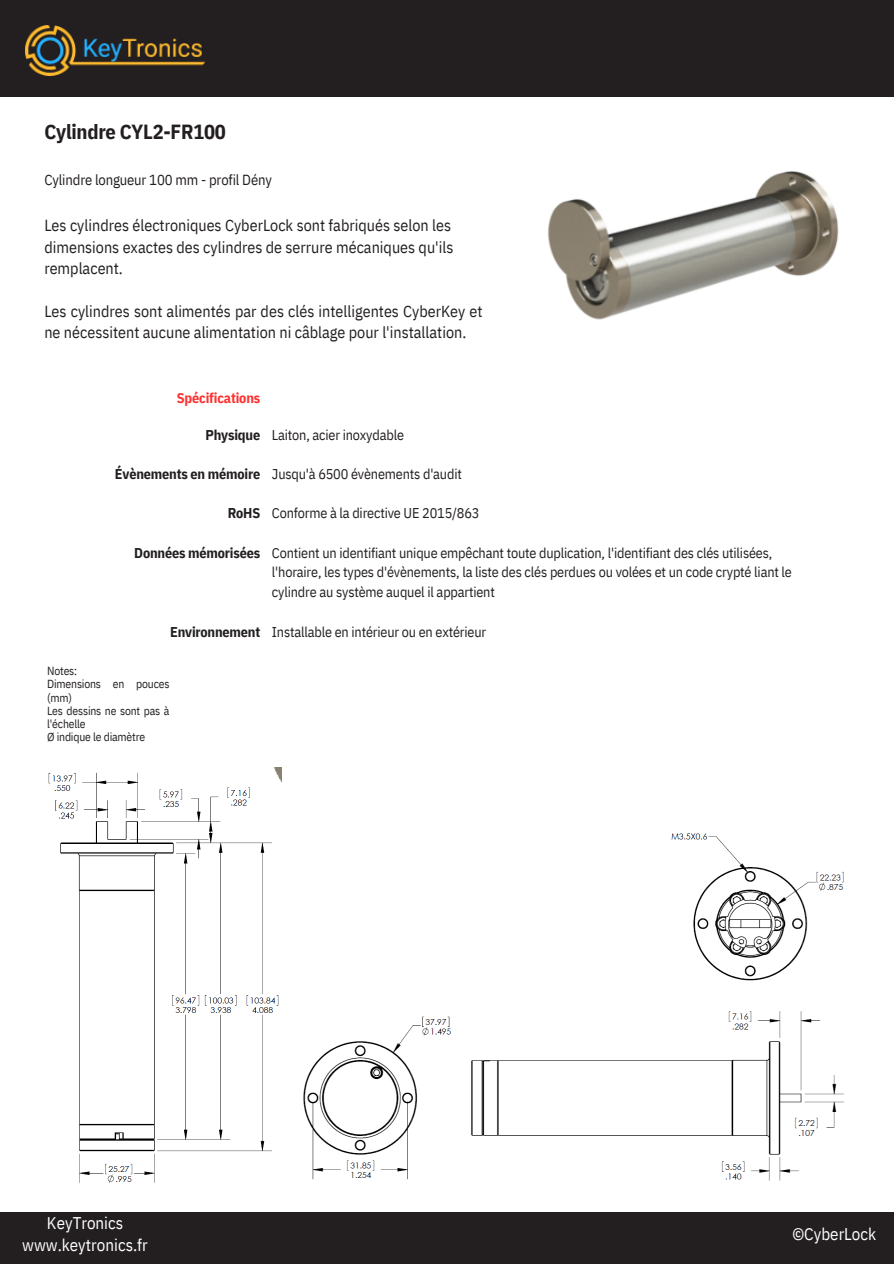
<style>
.page{position:relative;width:894px;height:1264px;background:#fff}
.page>*{position:absolute;margin:0;border:0;box-sizing:border-box;transform-origin:0 0}
.t1{font:700 20.4px "IBM Plex Sans Cond";letter-spacing:-.01em;color:#231f20}
.t2{font:16.95px/21.9px "IBM Plex Sans Cond";color:#fff;text-align:center}
.t3{font:16.05px/21.3px "IBM Plex Sans Cond";color:#231f20}
.t4{font:14.55px "IBM Plex Sans Cond";letter-spacing:-.01em;color:#231f20}
.t5{font:14.25px/19.6px "IBM Plex Sans Cond";letter-spacing:-.01em;color:#231f20}
.t6{font:700 14.25px "IBM Plex Sans Cond";letter-spacing:-.01em;color:#231f20}
.t7{font:700 14.25px "IBM Plex Sans Cond";letter-spacing:-.01em;color:#ff3131}
.t8{font:11.7px/13.2px "IBM Plex Sans Cond";letter-spacing:-.015em;color:#231f20}
</style>
<div class="page">
<div style="left:0;top:0;width:893px;height:97px;background:#231f20"></div>
<img style="left:25px;top:25px;width:180px;height:51px">
<div style="left:0;top:1212px;width:893px;height:51px;background:#231f20"></div>
<img style="left:548px;top:171px;width:291px;height:149px">
<img style="left:303px;top:1011px;width:541px;height:170px">
<img style="left:671px;top:833px;width:173px;height:148px">
<img style="left:48px;top:768px;width:233px;height:415px">
<h1 class="t1" style="left:44px;top:118px;width:183px">Cylindre CYL2-FR100</h1>
<h3 class="t4" style="left:44px;top:170px;width:229px">Cylindre longueur 100 mm - profil Dény</h3>
<h4 class="t3" style="left:44px;top:214px;width:410px">Les cylindres électroniques CyberLock sont fabriqués selon les dimensions exactes des cylindres de serrure mécaniques qu'ils remplacent.</h4>
<h2 class="t3" style="left:44px;top:300px;width:439px">Les cylindres sont alimentés par des clés intelligentes CyberKey et ne nécessitent aucune alimentation ni câblage pour l'installation.</h2>
<h4 class="t7" style="left:177px;top:389px;width:85px">Spécifications</h4>
<p class="t6" style="left:205px;top:425px;width:56px">Physique</p>
<p class="t6" style="left:115px;top:464px;width:147px">Évènements en mémoire</p>
<p class="t6" style="left:228px;top:504px;width:34px">RoHS</p>
<p class="t6" style="left:134px;top:543px;width:127px">Données mémorisées</p>
<p class="t6" style="left:170px;top:622px;width:92px">Environnement</p>
<h3 class="t8" style="left:47px;top:664px;width:32px">Notes:</h3>
<h3 class="t8" style="left:47px;top:677px;width:124px">Dimensions en pouces (mm)</h3>
<h3 class="t8" style="left:47px;top:703px;width:124px">Les dessins ne sont pas à l'échelle</h3>
<h3 class="t8" style="left:47px;top:730px;width:99px">Ø indique le diamètre</h3>
<h3 class="t5" style="left:272px;top:424px;width:133px">Laiton, acier inoxydable</h3>
<h4 class="t5" style="left:272px;top:464px;width:191px">Jusqu'à 6500 évènements d'audit</h4>
<h4 class="t5" style="left:272px;top:503px;width:209px">Conforme à la directive UE 2015/863</h4>
<h4 class="t5" style="left:272px;top:542px;width:521px">Contient un identifiant unique empêchant toute duplication, l'identifiant des clés utilisées, l'horaire, les types d'évènements, la liste des clés perdues ou volées et un code crypté liant le cylindre au système auquel il appartient</h4>
<h4 class="t5" style="left:272px;top:621px;width:216px">Installable en intérieur ou en extérieur</h4>
<h2 class="t2" style="left:22px;top:1211px;width:127px">KeyTronics www.keytronics.fr</h2>
<p class="t2" style="left:792px;top:1222px;width:85px">©CyberLock</p>
</div>
